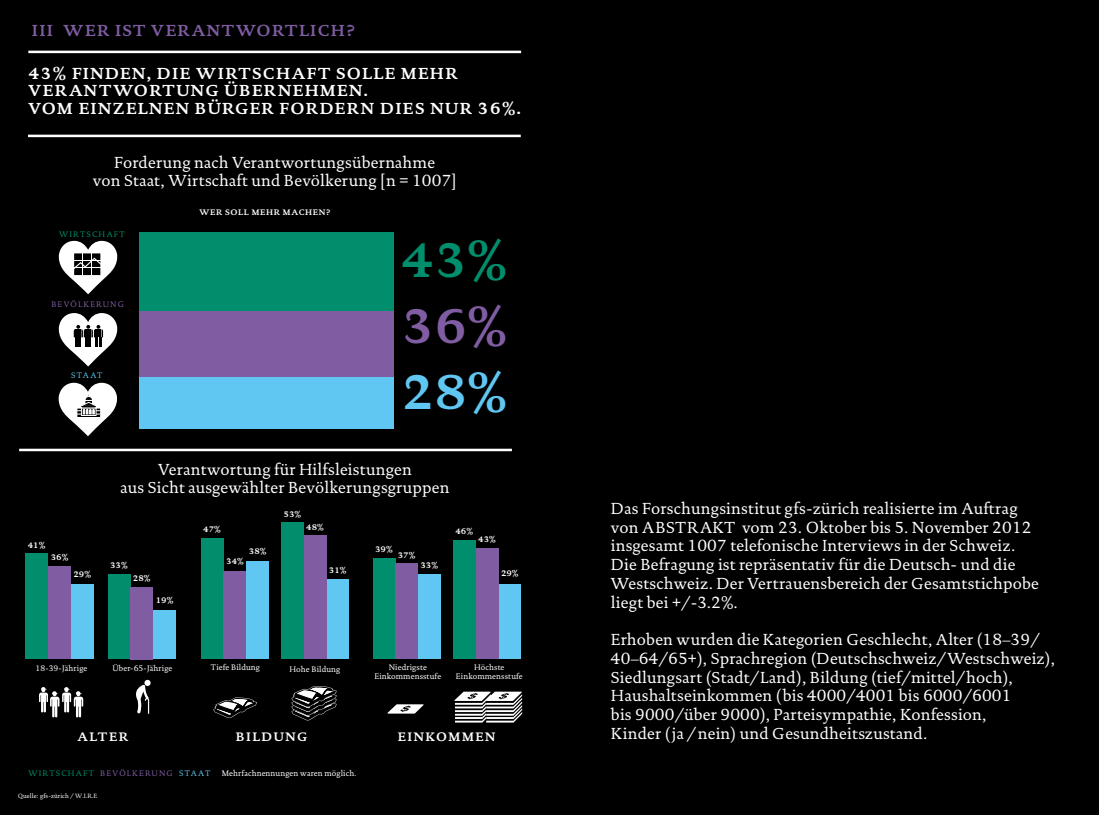
<style>
.page{position:relative;width:1099px;height:815px;background:#fff}
.page>*{position:absolute;margin:0;border:0;box-sizing:border-box;transform-origin:0 0}
.t1{font:700 48.75px "DTL Documenta TOT";color:#008e6c}
.t2{font:700 48.75px "DTL Documenta TOT";color:#805da3}
.t3{font:700 48.75px "DTL Documenta TOT";color:#60c6f2}
.t4{font:16.25px/18.8px "DTL Documenta TOT";letter-spacing:.01em;color:#fff;text-align:center}
.t5{font:700 16.25px/17.5px "DTL Documenta TOT";letter-spacing:.08em;color:#fff}
.t6{font:700 16.25px "DTL Documenta TOT";letter-spacing:.08em;color:#805da3}
.t7{font:700 12.5px "DTL Documenta TOT";letter-spacing:.12em;color:#fff}
.t8{font:8.12px/8.8px "DTL Documenta TOT";letter-spacing:.01em;color:#fff;text-align:center}
.t9{font:700 8.12px "DTL Documenta TOT";color:#fff}
.t10{font:8.12px "DTL Documenta TOT";letter-spacing:.12em;color:#805da3}
.t11{font:700 8.12px "DTL Documenta TOT";letter-spacing:.08em;color:#fff}
.t12{font:8.12px "DTL Documenta TOT";letter-spacing:.14em;color:#008e6c}
.t13{font:8.12px "DTL Documenta TOT";letter-spacing:.125em;color:#60c6f2}
.t14{font:6.25px "DTL Documenta TOT";letter-spacing:.01em;color:#fff}
.s1{color:#008e6c}
.s2{color:#60c6f2}
</style>
<div class="page">
<div style="left:0;top:0;width:549px;height:815px;background:#000"></div>
<svg style="left:387px;top:704px;width:36px;height:10px"></svg>
<div style="left:140px;top:377px;width:253px;height:52px;background:#60c6f2"></div>
<div style="left:140px;top:232px;width:253px;height:79px;background:#008e6c"></div>
<div style="left:140px;top:311px;width:253px;height:66px;background:#805da3"></div>
<hr style="left:28px;top:51px;width:493px;height:2px;background:#fff">
<hr style="left:28px;top:135px;width:493px;height:2px;background:#fff">
<hr style="left:19px;top:449px;width:493px;height:2px;background:#fff">
<svg style="left:59px;top:383px;width:58px;height:53px"></svg>
<svg style="left:291px;top:686px;width:45px;height:35px"></svg>
<svg style="left:213px;top:697px;width:44px;height:22px"></svg>
<div style="left:153px;top:610px;width:23px;height:49px;background:#60c6f2"></div>
<div style="left:71px;top:584px;width:23px;height:75px;background:#60c6f2"></div>
<div style="left:25px;top:553px;width:23px;height:106px;background:#008e6c"></div>
<div style="left:48px;top:566px;width:23px;height:93px;background:#805da3"></div>
<div style="left:246px;top:561px;width:23px;height:98px;background:#60c6f2"></div>
<div style="left:326px;top:579px;width:23px;height:80px;background:#60c6f2"></div>
<div style="left:281px;top:523px;width:23px;height:136px;background:#008e6c"></div>
<div style="left:304px;top:535px;width:22px;height:124px;background:#805da3"></div>
<div style="left:201px;top:538px;width:22px;height:121px;background:#008e6c"></div>
<div style="left:223px;top:572px;width:23px;height:87px;background:#805da3"></div>
<div style="left:108px;top:574px;width:23px;height:85px;background:#008e6c"></div>
<div style="left:131px;top:587px;width:22px;height:72px;background:#805da3"></div>
<div style="left:418px;top:574px;width:23px;height:85px;background:#60c6f2"></div>
<div style="left:373px;top:559px;width:22px;height:100px;background:#008e6c"></div>
<div style="left:395px;top:564px;width:23px;height:95px;background:#805da3"></div>
<div style="left:498px;top:584px;width:23px;height:75px;background:#60c6f2"></div>
<div style="left:453px;top:541px;width:22px;height:118px;background:#008e6c"></div>
<div style="left:475px;top:548px;width:23px;height:111px;background:#805da3"></div>
<svg style="left:136px;top:685px;width:13px;height:29px"></svg>
<div style="left:144px;top:680px;width:7px;height:6px;background:#fff;border-radius:50%"></div>
<svg style="left:454px;top:692px;width:68px;height:31px"></svg>
<svg style="left:59px;top:241px;width:58px;height:53px"></svg>
<svg style="left:59px;top:313px;width:58px;height:54px"></svg>
<svg style="left:39px;top:687px;width:44px;height:30px"></svg>
<div style="left:549px;top:0;width:549px;height:815px;background:#000"></div>
<p class="t6" style="left:32px;top:21px;width:324px">III WER IST VERANTWORTLICH?</p>
<p class="t5" style="left:28px;top:64px;width:494px">43% FINDEN, DIE WIRTSCHAFT SOLLE MEHR<br>VERANTWORTUNG ÜBERNEHMEN.<br>VOM EINZELNEN BÜRGER FORDERN DIES NUR 36%.</p>
<p class="t4" style="left:93px;top:153px;width:365px">Forderung nach Verantwortungsübernahme<br>von Staat, Wirtschaft und Bevölkerung [n = 1007]</p>
<p class="t12" style="left:59px;top:229px;width:67px">WIRTSCHAFT</p>
<p class="t10" style="left:51px;top:300px;width:74px">BEVÖLKERUNG</p>
<p class="t13" style="left:71px;top:370px;width:33px">STAAT</p>
<p class="t11" style="left:199px;top:207px;width:132px">WER SOLL MEHR MACHEN?</p>
<h1 class="t1" style="left:401px;top:230px;width:107px">43%</h1>
<h1 class="t2" style="left:401px;top:296px;width:107px">36%</h1>
<h1 class="t3" style="left:401px;top:362px;width:107px">28%</h1>
<p class="t4" style="left:120px;top:461px;width:330px;line-height:17.5px">Verantwortung für Hilfsleistungen<br>aus Sicht ausgewählter Bevölkerungsgruppen</p>
<p class="t9" style="left:284px;top:509px;width:19px">53%</p>
<p class="t9" style="left:28px;top:540px;width:19px">41%</p>
<p class="t9" style="left:51px;top:552px;width:19px">36%</p>
<p class="t9" style="left:73px;top:569px;width:19px">29%</p>
<p class="t9" style="left:110px;top:560px;width:19px">33%</p>
<p class="t9" style="left:133px;top:573px;width:19px">28%</p>
<p class="t9" style="left:203px;top:524px;width:19px">47%</p>
<p class="t9" style="left:306px;top:523px;width:19px">48%</p>
<p class="t9" style="left:226px;top:556px;width:19px">34%</p>
<p class="t9" style="left:249px;top:547px;width:19px">38%</p>
<p class="t9" style="left:329px;top:565px;width:19px">31%</p>
<p class="t9" style="left:375px;top:545px;width:19px">39%</p>
<p class="t9" style="left:398px;top:550px;width:19px">37%</p>
<p class="t9" style="left:420px;top:560px;width:19px">33%</p>
<p class="t9" style="left:455px;top:526px;width:19px">46%</p>
<p class="t9" style="left:478px;top:535px;width:19px">43%</p>
<p class="t9" style="left:501px;top:569px;width:19px">29%</p>
<p class="t9" style="left:156px;top:595px;width:19px">19%</p>
<p class="t8" style="left:289px;top:664px;width:52px">Hohe Bildung</p>
<p class="t8" style="left:456px;top:663px;width:68px">Höchste<br>Einkommensstufe</p>
<p class="t8" style="left:35px;top:664px;width:53px">18-39-Jährige</p>
<p class="t8" style="left:112px;top:664px;width:61px">Über-65-Jährige</p>
<p class="t8" style="left:211px;top:663px;width:51px">Tiefe Bildung</p>
<p class="t8" style="left:374px;top:663px;width:68px">Niedrigste<br>Einkommensstufe</p>
<p class="t7" style="left:78px;top:729px;width:52px">ALTER</p>
<p class="t7" style="left:236px;top:729px;width:73px">BILDUNG</p>
<p class="t7" style="left:398px;top:729px;width:99px">EINKOMMEN</p>
<p class="t10" style="left:28px;top:768px;width:183px"><span class="s1">WIRTSCHAFT</span> BEVÖLKERUNG <span class="s2">STAAT</span></p>
<p class="t8" style="left:222px;top:769px;width:136px">Mehrfachnennungen waren möglich.</p>
<p class="t14" style="left:18px;top:792px;width:81px">Quelle: gfs-zürich / W.I.R.E</p>
<p class="t4" style="left:611px;top:499px;width:429px;text-align:left">Das Forschungsinstitut gfs-zürich realisierte im Auftrag von ABSTRAKT vom 23. Oktober bis 5. November 2012 insgesamt 1007 telefonische Interviews in der Schweiz.<br>Die Befragung ist repräsentativ für die Deutsch- und die Westschweiz. Der Vertrauensbereich der Gesamtstichpobe liegt bei +/-3.2%.</p>
<p class="t4" style="left:611px;top:630px;width:445px;text-align:left">Erhoben wurden die Kategorien Geschlecht, Alter (18–39/ 40–64/65+), Sprachregion (Deutschschweiz/Westschweiz), Siedlungsart (Stadt/Land), Bildung (tief/mittel/hoch), Haushaltseinkommen (bis 4000/4001 bis 6000/6001<br>bis 9000/über 9000), Parteisympathie, Konfession,<br>Kinder (ja / nein) und Gesundheitszustand.</p>
</div>
